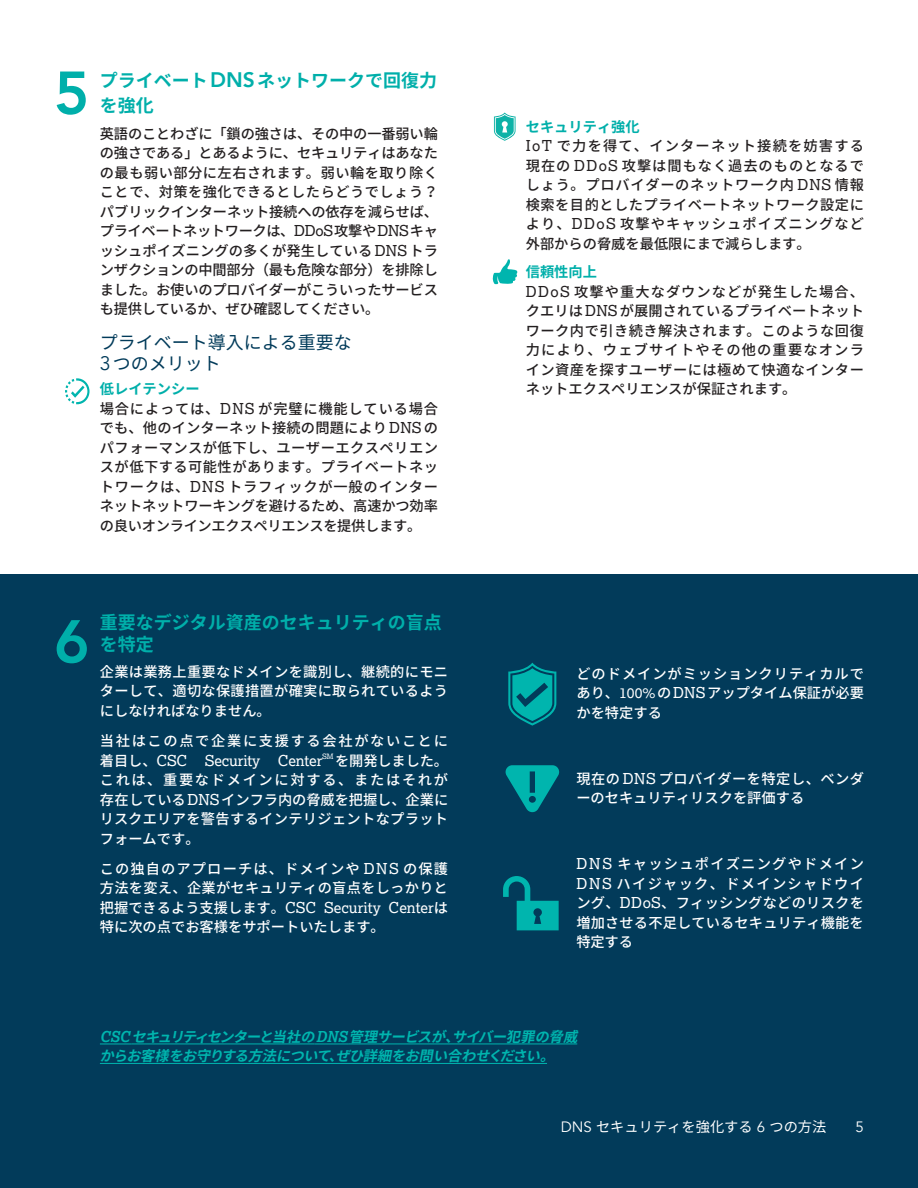
<style>
.page{position:relative;width:918px;height:1188px;background:#fff}
.page>*{position:absolute;margin:0;border:0;box-sizing:border-box;transform-origin:0 0}
.t1{font:800 60px "Avenir";color:#00afaa}
.t2{font:700 18px/25.2px "Noto Sans CJ Kjp";color:#00afaa}
.t3{font:18px/21px "Noto Sans CJ Kjp";color:#023b5a}
.t4{font:15px "Lexia";letter-spacing:-.005em;color:#fff}
.t5{font:15px "Avenir";color:#fff}
.t6{font:500 14.25px/19.5px "Noto Sans CJ Kjp";letter-spacing:.035em;color:#231f20}
.t7{font:500 14.25px/19.5px "Noto Sans CJ Kjp";letter-spacing:.02em;color:#fff;text-align:justify}
.t8{font:italic 700 14.25px/19.5px "Noto Sans CJ Kjp";color:#00b5ae}
.t9{font:500 14.25px/19.5px "Noto Sans CJ Kjp";color:#fff}
.t10{font:500 14.25px "Noto Sans CJ Kjp";letter-spacing:.115em;color:#fff}
.t11{font:14.25px "Noto Sans CJ Kjp";color:#fff}
.t12{font:7.35px "Lexia";color:#fff}
.s1{font-family:"Avenir";font-weight:800;font-size:21px}
.s2{font-family:"Lexia";font-weight:400;font-size:15px}
.s3{font-family:"Avenir";font-size:19.5px}
.s4{font-weight:700;color:#00afaa}
.s5{font-family:"Noto Sans CJ Kjp";font-weight:500;font-size:14.25px}
.s6{font-family:"Lexia";font-weight:400}
.s7{font-family:"Lexia";font-size:15px}
.s8{font-family:"Avenir";font-size:15px}
</style>
<div class="page">
<div style="left:0;top:575px;width:918px;height:613px;background:#023b5a"></div>
<svg style="left:492px;top:259px;width:25px;height:25px"></svg>
<svg style="left:65px;top:378px;width:25px;height:26px"></svg>
<svg style="left:494px;top:112px;width:22px;height:29px"></svg>
<svg style="left:508px;top:663px;width:48px;height:63px"></svg>
<svg style="left:505px;top:765px;width:55px;height:48px"></svg>
<svg style="left:503px;top:876px;width:56px;height:54px"></svg>
<hr style="left:100px;top:1044px;width:32px;height:1px;background:#00b5ae">
<hr style="left:132px;top:1044px;width:183px;height:1px;background:#00b5ae">
<hr style="left:315px;top:1044px;width:34px;height:1px;background:#00b5ae">
<hr style="left:349px;top:1044px;width:228px;height:1px;background:#00b5ae">
<hr style="left:100px;top:1063px;width:447px;height:1px;background:#00b5ae">
<h1 class="t1" style="left:54px;top:46px;width:37px">5</h1>
<p class="t2" style="left:100px;top:68px;width:339px">プライベート<span class="s1">DNS</span>ネットワークで回復力を強化</p>
<p class="t6" style="left:100px;top:124px;width:340px;text-align:justify">英語のことわざに「鎖の強さは、その中の一番弱い輪の強さである」とあるように、セキュリティはあなたの最も弱い部分に左右されます。弱い輪を取り除くことで、対策を強化できるとしたらどうでしょう？パブリックインターネット接続への依存を減らせば、プライベートネットワークは、<span class="s2">DDoS</span>攻撃や<span class="s2">DNS</span>キャッシュポイズニングの多くが発生している<span class="s2">DNS</span>トランザクションの中間部分（最も危険な部分）を排除しました。お使いのプロバイダーがこういったサービスも提供しているか、ぜひ確認してください。</p>
<p class="t3" style="left:100px;top:332px;width:254px">プライベート導入による重要な<br><span class="s3">3</span>つのメリット</p>
<p class="t6" style="left:100px;top:380px;width:340px"><span class="s4">低レイテンシー<br></span>場合によっては、<span class="s2">DNS</span> が完璧に機能している場合でも、他のインターネット接続の問題により <span class="s2">DNS</span>のパフォーマンスが低下し、ユーザーエクスペリエンスが低下する可能性があります。プライベートネットワークは、<span class="s2">DNS</span> トラフィックが一般のインターネットネットワーキングを避けるため、高速かつ効率の良いオンラインエクスペリエンスを提供します。</p>
<h1 class="t1" style="left:54px;top:595px;width:37px">6</h1>
<p class="t2" style="left:100px;top:612px;width:344px;line-height:21.6px">重要なデジタル資産のセキュリティの盲点を特定</p>
<p class="t7" style="left:100px;top:662px;width:350px">企業は業務上重要なドメインを識別し、継続的にモニターして、適切な保護措置が確実に取られているようにしなければなりません。</p>
<p class="t10" style="left:100px;top:733px;width:350px">当社はこの点で企業に支援する会社がないことに</p>
<p class="t4" style="left:100px;top:751px;width:224px"><span class="s5">着目し、</span>CSC Security Center</p>
<p class="t12" style="left:322px;top:751px;width:13px">SM</p>
<p class="t7" style="left:100px;top:751px;width:350px;text-indent:235px">を開発しました。これは、重要なドメインに対する、またはそれが存在している <span class="s2">DNS</span>インフラ内の脅威を把握し、企業にリスクエリアを警告するインテリジェントなプラットフォームです。</p>
<p class="t7" style="left:100px;top:859px;width:350px">この独自のアプローチは、ドメインや <span class="s2">DNS</span> の保護方法を変え、企業がセキュリティの盲点をしっかりと</p>
<p class="t4" style="left:100px;top:898px;width:350px"><span class="s5">把握できるよう支援します。</span>CSC Security Center<span class="s5">は</span></p>
<p class="t9" style="left:100px;top:918px;width:287px">特に次の点でお客様をサポートいたします。</p>
<p class="t6" style="left:526px;top:117px;width:340px"><span class="s4">セキュリティ強化<br></span><span class="s2">IoT</span> で力を得て、インターネット接続を妨害する現在の <span class="s2">DDoS</span> 攻撃は間もなく過去のものとなるでしょう。プロバイダーのネットワーク内 <span class="s2">DNS</span> 情報検索を目的としたプライベートネットワーク設定により、<span class="s2">DDoS</span> 攻撃やキャッシュポイズニングなど外部からの脅威を最低限にまで減らします。</p>
<p class="t6" style="left:526px;top:263px;width:340px"><span class="s4">信頼性向上<br></span><span class="s2">DDoS</span> 攻撃や重大なダウンなどが発生した場合、クエリは <span class="s2">DNS</span>が展開されているプライベートネットワーク内で引き続き解決されます。このような回復力により、ウェブサイトやその他の重要なオンライン資産を探すユーザーには極めて快適なインターネットエクスペリエンスが保証されます。</p>
<p class="t7" style="left:576px;top:664px;width:289px">どのドメインがミッションクリティカルであり、<span class="s6">100%</span> の <span class="s2">DNS</span> アップタイム保証が必要かを特定する</p>
<p class="t9" style="left:576px;top:769px;width:289px">現在の <span class="s2">DNS</span> プロバイダーを特定し、ベンダーのセキュリティリスクを評価する</p>
<p class="t7" style="left:576px;top:855px;width:289px"><span class="s2">DNS</span> キャッシュポイズニングやドメイン<span class="s2">DNS</span> ハイジャック、ドメインシャドウイング、<span class="s2">DDoS</span>、フィッシングなどのリスクを増加させる不足しているセキュリティ機能を特定する</p>
<p class="t8" style="left:100px;top:1027px;width:486px"><span class="s7">CS C</span> セキュリティセンターと当社の<span class="s7">D NS</span> 管理サービスが、サイバー犯罪の脅威からお客様をお守りする方法について、ぜひ詳細をお問い合わせください。</p>
<p class="t11" style="left:561px;top:1119px;width:267px"><span class="s8">DNS</span> セキュリティを強化する <span class="s8">6</span> つの方法</p>
<p class="t5" style="left:856px;top:1118px;width:10px">5</p>
</div>
